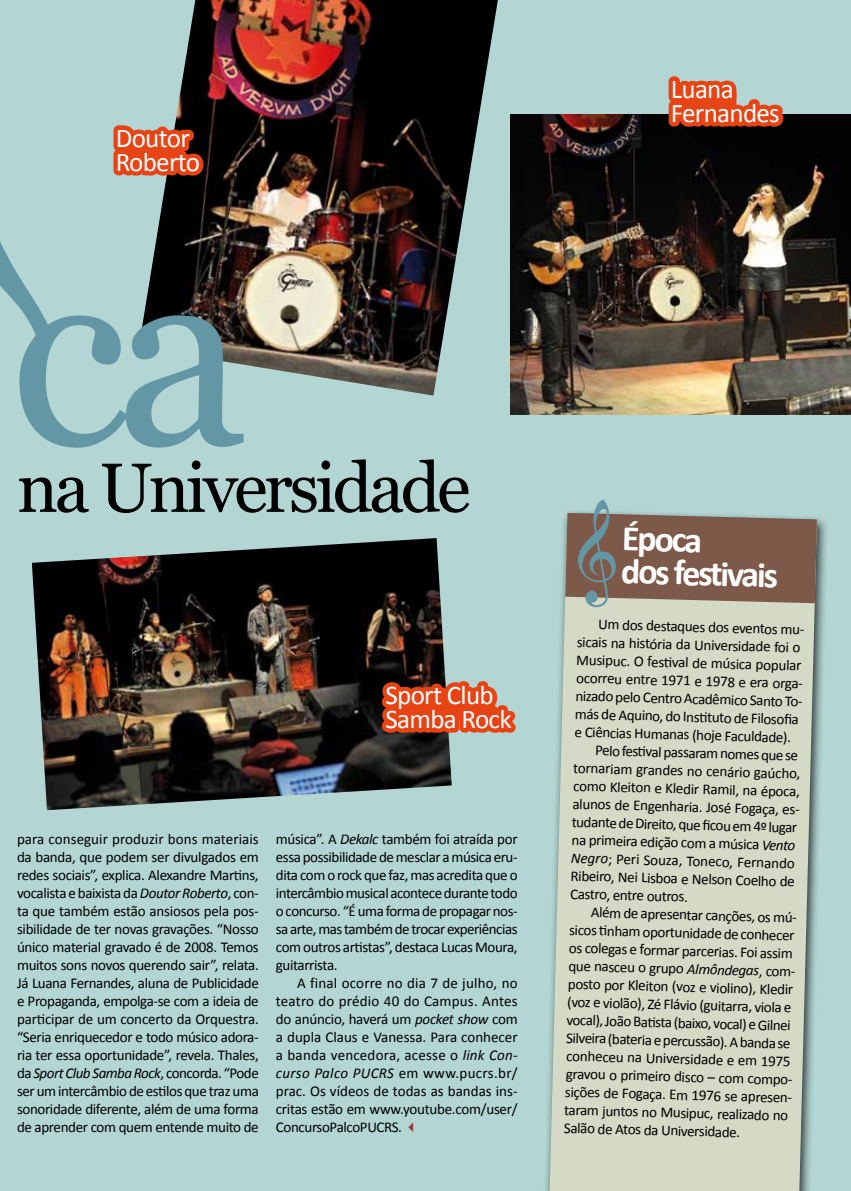
<style>
.page{position:relative;width:851px;height:1191px;background:#fff}
.page>*{position:absolute;margin:0;border:0;box-sizing:border-box;transform-origin:0 0}
.t1{font:69.45px "Georgia";letter-spacing:-.05em;color:#000}
.t2{font:700 36px/32.5px "Calibri";color:#fff}
.t3{font:27px/24px "Calibri";letter-spacing:-.025em;color:#fff}
.t4{font:15px/18px "Calibri";letter-spacing:-.025em;color:#000;text-align:justify}
.s1{font-style:italic}
.s2{color:#9e382c}
</style>
<div class="page">
<div style="left:0;top:0;width:850px;height:1191px;background:#b3d5d3"></div>
<img style="left:176px;top:0;width:322px;height:395px">
<div style="left:542px;top:508px;width:286px;height:683px;background:#000;opacity:.75"></div>
<svg style="left:549px;top:514px;width:267px;height:677px;background:#cfd7c4"></svg>
<svg style="left:565px;top:500px;width:251px;height:107px;background:#887569"></svg>
<img style="left:510px;top:114px;width:340px;height:301px">
<img style="left:34px;top:538px;width:417px;height:272px">
<svg style="left:660px;top:76px;width:130px;height:65px"></svg>
<svg style="left:0;top:118px;width:243px;height:482px"></svg>
<svg style="left:374px;top:674px;width:142px;height:70px"></svg>
<h3 class="t3" style="left:116px;top:126px;width:86px">Doutor<br>Roberto</h3>
<h3 class="t3" style="left:670px;top:77px;width:110px">Luana<br>Fernandes</h3>
<h1 class="t1" style="left:17px;top:446px;width:455px">na Universidade</h1>
<h3 class="t3" style="left:385px;top:683px;width:128px">Sport Club<br>Samba Rock</h3>
<p class="t4" style="left:17px;top:829px;width:243px">para conseguir produzir bons materiais da banda, que podem ser divulgados em redes sociais”, explica. Alexandre Martins, vocalista e baixista da <span class="s1">Doutor Roberto</span>, con&shy;ta que também estão ansiosos pela pos&shy;sibilidade de ter novas gravações. “Nosso único material gravado é de 2008. Temos muitos sons novos querendo sair”, relata.<br>Já Luana Fernandes, aluna de Publicidade e Propaganda, empolga-se com a ideia de participar de um concerto da Orquestra. “Seria enriquecedor e todo músico adora&shy;ria ter essa oportunidade”, revela. Thales, da <span class="s1">Sport Club Samba Rock</span>, concorda. “Pode ser um intercâmbio de estilos que traz uma sonoridade diferente, além de uma forma de aprender com quem entende muito de</p>
<p class="t4" style="left:276px;top:829px;width:243px">música”. A <span class="s1">Dekalc</span> também foi atraída por essa possibilidade de mesclar a música eru&shy;dita com o rock que faz, mas acredita que o intercâmbio musical acontece durante todo o concurso. “É uma forma de propagar nos&shy;sa arte, mas também de trocar experiências com outros artistas”, destaca Lucas Moura, guitarrista.</p>
<p class="t4" style="left:276px;top:973px;width:243px;text-indent:21px">A final ocorre no dia 7 de julho, no teatro do prédio 40 do Campus. Antes do anúncio, haverá um <span class="s1">pocket show</span> com a dupla Claus e Vanessa. Para conhecer a banda vencedora, acesse o <span class="s1">link Con&shy;curso Palco PUCRS</span> em www.pucrs.br/ prac. Os vídeos de todas as bandas ins&shy;critas estão em www.youtube.com/user/ ConcursoPalcoPUCRS. <span class="s2">✓</span></p>
<h2 class="t2" style="left:622px;top:521px;width:159px;rotate:2deg">Época<br>dos festivais</h2>
<p class="t4" style="left:598px;top:614px;width:211px;rotate:2deg">Um dos destaques dos eventos mu-</p>
<p class="t4" style="left:577px;top:632px;width:225px;rotate:2deg">sicais na história da Universidade foi o</p>
<p class="t4" style="left:576px;top:650px;width:227px;rotate:2deg">Musipuc. O festi val de música popular</p>
<p class="t4" style="left:576px;top:668px;width:231px;rotate:2deg">ocorreu entre 1971 e 1978 e era orga-</p>
<p class="t4" style="left:575px;top:685px;width:231px;rotate:2deg">nizado pelo Centro Acadêmico Santo To-</p>
<p class="t4" style="left:575px;top:703px;width:225px;rotate:2deg">más de Aquino, do Insti tuto de Filosofi a</p>
<p class="t4" style="left:575px;top:721px;width:218px;rotate:2deg">e Ciências Humanas (hoje Faculdade).</p>
<p class="t4" style="left:595px;top:740px;width:204px;rotate:2deg">Pelo festi val passaram nomes que se</p>
<p class="t4" style="left:573px;top:757px;width:229px;rotate:2deg">tornariam grandes no cenário gaúcho,</p>
<p class="t4" style="left:573px;top:775px;width:228px;rotate:2deg">como Kleiton e KledirRamil, na época,</p>
<p class="t4" style="left:573px;top:793px;width:232px;rotate:2deg">alunos de Engenharia. José Fogaça, es-</p>
<p class="t4" style="left:572px;top:811px;width:227px;rotate:2deg">tudante de Direito, que fi cou em 4º lugar</p>
<p class="t4" style="left:572px;top:830px;width:225px;rotate:2deg">na primeira edição com a música <span class="s1">Vento</span></p>
<p class="t4" style="left:571px;top:847px;width:225px;rotate:2deg"><span class="s1">Negro</span>; Peri Souza, Toneco, Fernando</p>
<p class="t4" style="left:571px;top:866px;width:225px;rotate:2deg">Ribeiro, Nei Lisboa e Nelson Coelho de</p>
<p class="t4" style="left:570px;top:884px;width:119px;rotate:2deg">Castro, entre outros.</p>
<p class="t4" style="left:591px;top:902px;width:210px;rotate:2deg">Além de apresentarcanções, os mú-</p>
<p class="t4" style="left:569px;top:919px;width:227px;rotate:2deg">sicos ti nham oportunidade de conhecer</p>
<p class="t4" style="left:569px;top:937px;width:225px;rotate:2deg">os colegas e formarparcerias. Foi assim</p>
<p class="t4" style="left:569px;top:956px;width:231px;rotate:2deg">que nasceu o grupo <span class="s1">Almôndegas</span>, com-</p>
<p class="t4" style="left:568px;top:973px;width:230px;rotate:2deg">posto porKleiton (voz e violino), Kledir</p>
<p class="t4" style="left:567px;top:991px;width:225px;rotate:2deg">(voz e violão), Zé Flávio (guitarra, viola e</p>
<p class="t4" style="left:566px;top:1009px;width:226px;rotate:2deg">vocal), João Bati sta (baixo, vocal) e Gilnei</p>
<p class="t4" style="left:566px;top:1027px;width:225px;rotate:2deg">Silveira (bateria e percussão). A banda se</p>
<p class="t4" style="left:566px;top:1045px;width:226px;rotate:2deg">conheceu na Universidade e em 1975</p>
<p class="t4" style="left:566px;top:1063px;width:231px;rotate:2deg">gravou o primeiro disco – com compo-</p>
<p class="t4" style="left:565px;top:1081px;width:231px;rotate:2deg">sições de Fogaça. Em 1976 se apresen-</p>
<p class="t4" style="left:564px;top:1099px;width:225px;rotate:2deg">taram juntos no Musipuc, realizado no</p>
<p class="t4" style="left:564px;top:1117px;width:178px;rotate:2deg">Salão de Atos da Universidade.</p>
</div>
